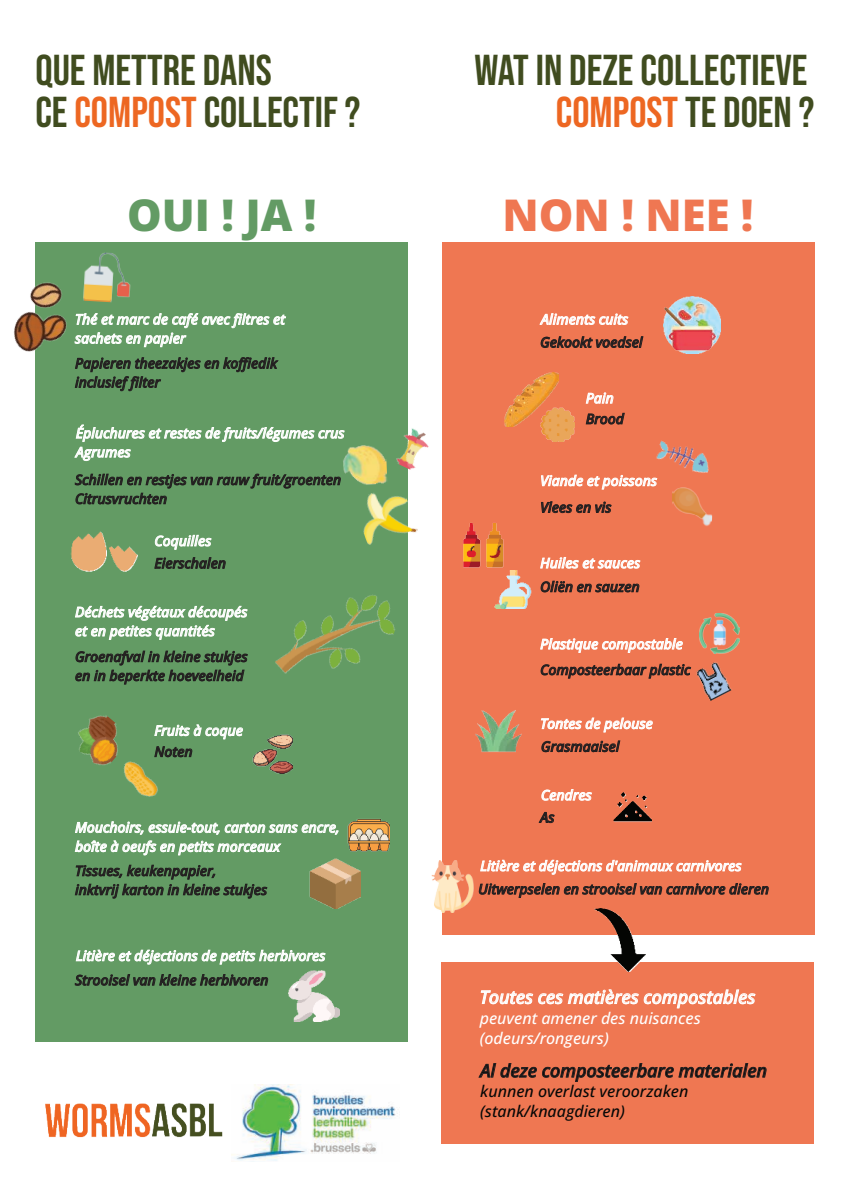
<style>
.page{position:relative;width:842px;height:1191px;background:#fff}
.page>*{position:absolute;margin:0;border:0;box-sizing:border-box;transform-origin:0 0}
.t1{font:800 43.6px "Open Sans";color:#ef7752}
.t2{font:800 43.6px "Open Sans";color:#639b64}
.t3{font:43px/42px "Bebas Neue";color:#404c1f}
.t4{font:italic 500 18px "Open Sans";color:#070807}
.t5{font:italic 500 18px "Open Sans";color:#fff}
.t6{font:italic 500 16px/20px "Open Sans";color:#070807}
.t7{font:italic 500 16px/20px "Open Sans";color:#fff}
.t8{font:italic 500 14px/19px "Open Sans";color:#fff}
.t9{font:italic 500 14px/19px "Open Sans";color:#231f20}
.s1{color:#ed6722}
</style>
<div class="page">
<div style="left:35px;top:242px;width:373px;height:799px;background:#639b64"></div>
<div style="left:442px;top:242px;width:372px;height:693px;background:#ef7752"></div>
<svg style="left:76px;top:949px;width:249px;height:16px"></svg>
<svg style="left:75px;top:974px;width:193px;height:11px"></svg>
<img style="left:288px;top:970px;width:52px;height:51px">
<svg style="left:541px;top:718px;width:5px;height:34px"></svg>
<img style="left:475px;top:710px;width:47px;height:42px">
<svg style="left:542px;top:789px;width:4px;height:11px"></svg>
<svg style="left:539px;top:812px;width:7px;height:11px"></svg>
<svg style="left:480px;top:860px;width:262px;height:12px"></svg>
<svg style="left:479px;top:883px;width:289px;height:14px"></svg>
<img style="left:431px;top:860px;width:48px;height:52px">
<img style="left:115px;top:254px;width:16px;height:44px">
<img style="left:13px;top:252px;width:102px;height:136px">
<svg style="left:75px;top:606px;width:172px;height:33px"></svg>
<img style="left:275px;top:595px;width:120px;height:79px">
<div style="left:442px;top:962px;width:372px;height:181px;background:#ef7752"></div>
<svg style="left:478px;top:1063px;width:289px;height:19px"></svg>
<img style="left:239px;top:1084px;width:157px;height:77px">
<svg style="left:75px;top:313px;width:211px;height:34px"></svg>
<svg style="left:75px;top:357px;width:203px;height:34px"></svg>
<svg style="left:75px;top:650px;width:173px;height:34px"></svg>
<svg style="left:75px;top:474px;width:266px;height:30px"></svg>
<img style="left:343px;top:445px;width:44px;height:38px">
<img style="left:396px;top:428px;width:33px;height:42px">
<img style="left:362px;top:483px;width:56px;height:62px">
<svg style="left:75px;top:865px;width:192px;height:33px"></svg>
<svg style="left:155px;top:535px;width:56px;height:14px"></svg>
<img style="left:310px;top:858px;width:50px;height:51px">
<svg style="left:75px;top:425px;width:269px;height:36px"></svg>
<svg style="left:75px;top:821px;width:263px;height:13px"></svg>
<svg style="left:75px;top:840px;width:206px;height:15px"></svg>
<svg style="left:155px;top:557px;width:71px;height:12px"></svg>
<img style="left:71px;top:531px;width:67px;height:41px">
<svg style="left:155px;top:724px;width:88px;height:15px"></svg>
<svg style="left:156px;top:746px;width:36px;height:11px"></svg>
<img style="left:78px;top:715px;width:40px;height:50px">
<img style="left:109px;top:749px;width:61px;height:48px">
<img style="left:253px;top:734px;width:40px;height:39px">
<svg style="left:540px;top:313px;width:6px;height:12px"></svg>
<svg style="left:541px;top:336px;width:5px;height:12px"></svg>
<img style="left:664px;top:296px;width:57px;height:57px">
<img style="left:505px;top:374px;width:41px;height:52px">
<img style="left:540px;top:407px;width:6px;height:29px">
<svg style="left:541px;top:475px;width:5px;height:12px"></svg>
<svg style="left:541px;top:502px;width:5px;height:11px"></svg>
<img style="left:660px;top:440px;width:49px;height:33px">
<img style="left:672px;top:487px;width:41px;height:39px">
<svg style="left:540px;top:557px;width:6px;height:11px"></svg>
<svg style="left:541px;top:581px;width:5px;height:11px"></svg>
<svg style="left:540px;top:638px;width:143px;height:12px"></svg>
<svg style="left:541px;top:664px;width:150px;height:12px"></svg>
<svg style="left:481px;top:990px;width:65px;height:14px"></svg>
<svg style="left:546px;top:313px;width:114px;height:691px"></svg>
<svg style="left:555px;top:989px;width:201px;height:19px"></svg>
<img style="left:494px;top:571px;width:38px;height:38px">
<img style="left:463px;top:523px;width:41px;height:45px">
<img style="left:699px;top:613px;width:41px;height:40px">
<img style="left:696px;top:662px;width:36px;height:39px">
<img style="left:347px;top:819px;width:43px;height:33px">
<img style="left:45px;top:1084px;width:240px;height:76px">
<h2 class="t3" style="left:35px;top:49px;width:326px">QUE METTRE DANS<br>CE <span class="s1">COMPOST</span> COLLECTIF ?</h2>
<h2 class="t3" style="left:475px;top:49px;width:341px;text-align:right">WAT IN DEZE COLLECTIEVE<br><span class="s1">COMPOST</span> TE DOEN ?</h2>
<h1 class="t2" style="left:127px;top:199px;width:191px">OUI ! JA !</h1>
<h1 class="t1" style="left:502px;top:199px;width:253px">NON ! NEE !</h1>
<p class="t8" style="left:75px;top:309px;width:212px">Thé et marc de café avec filtres et sachets en papier</p>
<p class="t9" style="left:75px;top:353px;width:204px">Papieren theezakjes en koffiedik inclusief filter</p>
<p class="t8" style="left:76px;top:425px;width:270px">Épluchures et restes de fruits/légumes crus<br>Agrumes</p>
<p class="t9" style="left:75px;top:471px;width:268px">Schillen en restjes van rauw fruit/groenten<br>Citrusvruchten</p>
<p class="t8" style="left:154px;top:533px;width:59px">Coquilles</p>
<p class="t9" style="left:154px;top:555px;width:73px">Eierschalen</p>
<p class="t8" style="left:75px;top:604px;width:174px">Déchets végétaux découpés et en petites quantités</p>
<p class="t9" style="left:75px;top:648px;width:174px">Groenafval in kleine stukjes en in beperkte hoeveelheid</p>
<p class="t8" style="left:154px;top:722px;width:90px">Fruits à coque</p>
<p class="t9" style="left:154px;top:743px;width:40px">Noten</p>
<p class="t8" style="left:75px;top:819px;width:266px">Mouchoirs, essuie-tout, carton sans encre, boîte à oeufs en petits morceaux</p>
<p class="t9" style="left:75px;top:862px;width:194px">Tissues, keukenpapier,<br>inktvrij karton in kleine stukjes</p>
<p class="t8" style="left:76px;top:947px;width:251px">Litière et déjections de petits herbivores</p>
<p class="t9" style="left:75px;top:972px;width:195px">Strooisel van kleine herbivoren</p>
<p class="t8" style="left:541px;top:311px;width:89px">Aliments cuits</p>
<p class="t9" style="left:540px;top:334px;width:104px">Gekookt voedsel</p>
<p class="t8" style="left:586px;top:390px;width:29px">Pain</p>
<p class="t9" style="left:586px;top:411px;width:40px">Brood</p>
<p class="t8" style="left:540px;top:472px;width:118px">Viande et poissons</p>
<p class="t9" style="left:540px;top:499px;width:73px">Vlees en vis</p>
<p class="t8" style="left:540px;top:555px;width:102px">Huiles et sauces</p>
<p class="t9" style="left:540px;top:578px;width:101px">Oliën en sauzen</p>
<p class="t8" style="left:540px;top:636px;width:144px">Plastique compostable</p>
<p class="t9" style="left:540px;top:661px;width:152px">Composteerbaar plastic</p>
<p class="t8" style="left:540px;top:715px;width:114px">Tontes de pelouse</p>
<p class="t9" style="left:541px;top:738px;width:80px">Grasmaaisel</p>
<p class="t8" style="left:541px;top:787px;width:52px">Cendres</p>
<p class="t9" style="left:540px;top:809px;width:16px">As</p>
<p class="t8" style="left:480px;top:857px;width:263px">Litière et déjections d'animaux carnivores</p>
<p class="t9" style="left:478px;top:881px;width:292px">Uitwerpselen en strooisel van carnivore dieren</p>
<p class="t5" style="left:480px;top:989px;width:277px">Toutes ces matières compostables</p>
<p class="t7" style="left:480px;top:1009px;width:223px">peuvent amener des nuisances (odeurs/rongeurs)</p>
<p class="t4" style="left:480px;top:1063px;width:288px">Al deze composteerbare materialen</p>
<p class="t6" style="left:480px;top:1083px;width:210px">kunnen overlast veroorzaken (stank/knaagdieren)</p>
</div>
